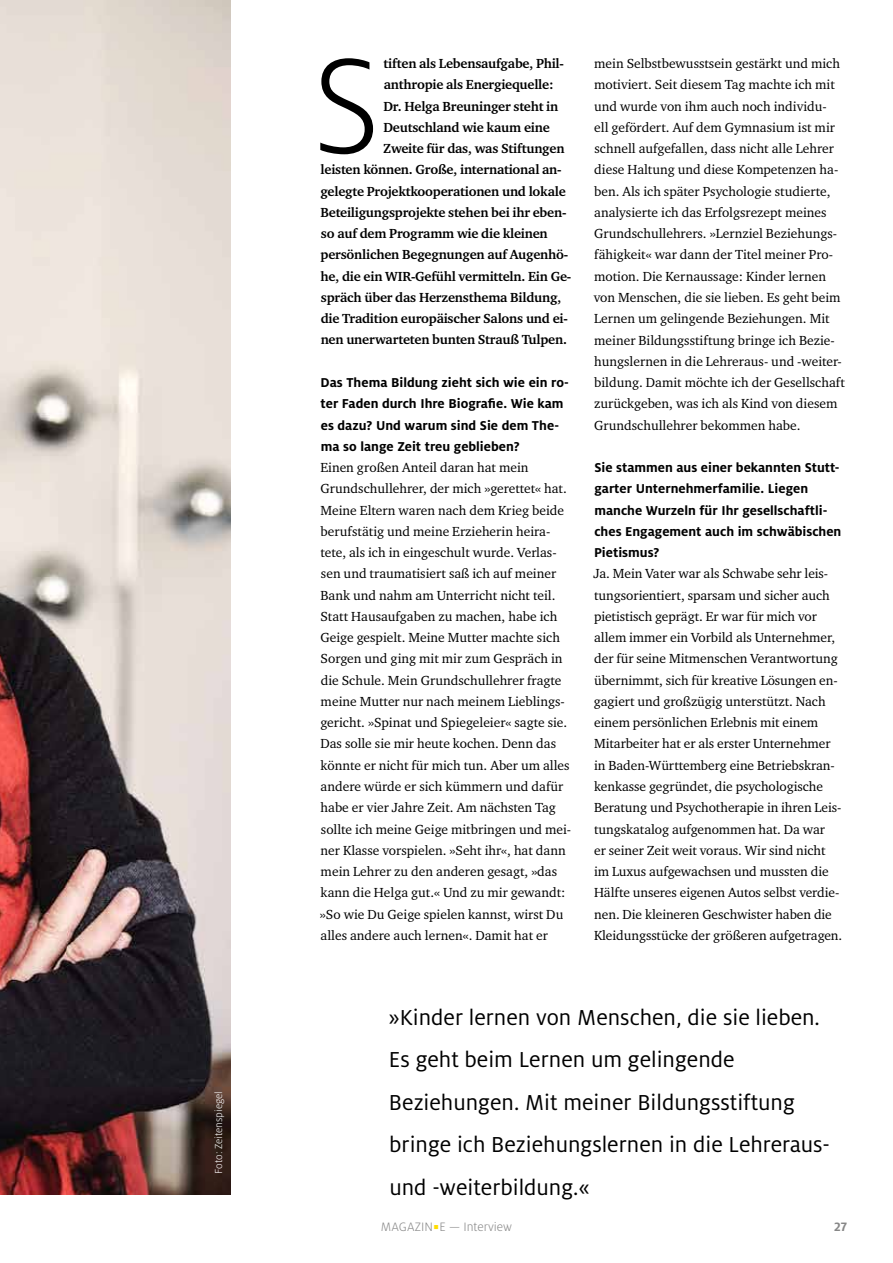
<style>
.page{position:relative;width:893px;height:1263px;background:#fff}
.page>*{position:absolute;margin:0;border:0;box-sizing:border-box;transform-origin:0 0}
.t1{font:300 150.15px "Milo OT";color:#000}
.t2{font:24px/42.6px "Milo OT";color:#000}
.t3{font:700 14.25px/21.3px "Milo OT";color:#000}
.t4{font:13.5px/21.3px "Charter ITC";color:#000}
.t5{font:700 13.5px "Charter ITC";letter-spacing:-.015em;color:#000}
.t6{font:300 13.5px "Milo OT";color:#878787}
.t7{font:700 13.5px "Milo OT";color:#878787}
.t8{font:300 11.25px "Milo OT";color:#fff}
.s1{color:#fd0}
</style>
<div class="page">
<img style="left:0;top:0;width:231px;height:1195px">
<p class="t8" style="left:213px;top:1174px;width:84px;rotate:-90deg">Foto: Zeitenspiegel</p>
<h1 class="t1" style="left:312px;top:25px;width:70px">S</h1>
<p class="t5" style="left:384px;top:55px;width:182px">tiften als Lebensaufgabe, Phil-</p>
<p class="t5" style="left:384px;top:76px;width:171px">anthropie als Energiequelle:</p>
<p class="t5" style="left:383px;top:98px;width:176px">Dr. Helga Breuninger steht in</p>
<p class="t5" style="left:383px;top:119px;width:168px">Deutschland wie kaum eine</p>
<p class="t5" style="left:383px;top:140px;width:183px">Zweite für das, was Stiftungen</p>
<p class="t5" style="left:321px;top:161px;width:243px">leisten können. Große, international an-</p>
<p class="t5" style="left:320px;top:183px;width:247px">gelegte Projektkooperationen und lokale</p>
<p class="t5" style="left:320px;top:204px;width:247px">Beteiligungsprojekte stehen bei ihr eben-</p>
<p class="t5" style="left:321px;top:225px;width:228px">so auf dem Programm wie die kleinen</p>
<p class="t5" style="left:321px;top:246px;width:249px">persönlichen Begegnungen auf Augenhö-</p>
<p class="t5" style="left:321px;top:268px;width:252px">he, die ein WIR-Gefühl vermitteln. Ein Ge-</p>
<p class="t5" style="left:321px;top:289px;width:242px">spräch über das Herzensthema Bildung,</p>
<p class="t5" style="left:321px;top:310px;width:249px">die Tradition europäischer Salons und ei-</p>
<p class="t5" style="left:321px;top:331px;width:248px">nen unerwarteten bunten Strauß Tulpen.</p>
<p class="t3" style="left:321px;top:372px;width:250px">Das Thema Bildung zieht sich wie ein ro&shy;ter Faden durch Ihre Biografie. Wie kam es dazu? Und warum sind Sie dem The&shy;ma so lange Zeit treu geblieben?</p>
<p class="t4" style="left:320px;top:456px;width:253px">Einen großen Anteil daran hat mein Grundschullehrer, der mich »gerettet« hat.<br>Meine Eltern waren nach dem Krieg beide berufstätig und meine Erzieherin heira&shy;tete, als ich in eingeschult wurde. Verlas&shy;sen und traumatisiert saß ich auf meiner Bank und nahm am Unterricht nicht teil.<br>Statt Hausaufgaben zu machen, habe ich Geige gespielt. Meine Mutter machte sich Sorgen und ging mit mir zum Gespräch in die Schule. Mein Grundschullehrer fragte meine Mutter nur nach meinem Lieblings&shy;gericht. »Spinat und Spiegeleier« sagte sie.<br>Das solle sie mir heute kochen. Denn das könnte er nicht für mich tun. Aber um alles andere würde er sich kümmern und dafür habe er vier Jahre Zeit. Am nächsten Tag sollte ich meine Geige mitbringen und mei&shy;ner Klasse vorspielen. »Seht ihr«, hat dann mein Lehrer zu den anderen gesagt, »das kann die Helga gut.« Und zu mir gewandt: »So wie Du Geige spielen kannst, wirst Du alles andere auch lernen«. Damit hat er</p>
<p class="t4" style="left:594px;top:53px;width:253px">mein Selbstbewusstsein gestärkt und mich motiviert. Seit diesem Tag machte ich mit und wurde von ihm auch noch individu-<br>ell gefördert. Auf dem Gymnasium ist mir schnell aufgefallen, dass nicht alle Lehrer diese Haltung und diese Kompetenzen ha&shy;ben. Als ich später Psychologie studierte, analysierte ich das Erfolgsrezept meines Grundschullehrers. »Lernziel Beziehungs&shy;fähigkeit« war dann der Titel meiner Pro&shy;motion. Die Kernaussage: Kinder lernen von Menschen, die sie lieben. Es geht beim Lernen um gelingende Beziehungen. Mit meiner Bildungsstiftung bringe ich Bezie&shy;hungslernen in die Lehreraus- und -weiter&shy;bildung. Damit möchte ich der Gesellschaft zurückgeben, was ich als Kind von diesem Grundschullehrer bekommen habe.</p>
<p class="t3" style="left:594px;top:457px;width:249px">Sie stammen aus einer bekannten Stutt&shy;garter Unternehmerfamilie. Liegen manche Wurzeln für Ihr gesellschaftli&shy;ches Engagement auch im schwäbischen Pietismus?</p>
<p class="t4" style="left:594px;top:563px;width:250px">Ja. Mein Vater war als Schwabe sehr leis&shy;tungsorientiert, sparsam und sicher auch pietistisch geprägt. Er war für mich vor allem immer ein Vorbild als Unternehmer, der für seine Mitmenschen Verantwortung übernimmt, sich für kreative Lösungen en&shy;gagiert und großzügig unterstützt. Nach einem persönlichen Erlebnis mit einem Mitarbeiter hat er als erster Unternehmer in Baden-Württemberg eine Betriebskran&shy;kenkasse gegründet, die psychologische Beratung und Psychotherapie in ihren Leis&shy;tungskatalog aufgenommen hat. Da war<br>er seiner Zeit weit voraus. Wir sind nicht im Luxus aufgewachsen und mussten die Hälfte unseres eigenen Autos selbst verdie&shy;nen. Die kleineren Geschwister haben die Kleidungsstücke der größeren aufgetragen.</p>
<h2 class="t2" style="left:388px;top:996px;width:443px">»Kinder lernen von Menschen, die sie lieben.<br>Es geht beim Lernen um gelingende Beziehungen. Mit meiner Bildungsstiftung bringe ich Beziehungslernen in die Lehreraus&shy;und -weiterbildung.«</h2>
<p class="t6" style="left:381px;top:1219px;width:133px">MAGAZIN<span class="s1">▪</span>E — Interview</p>
<p class="t7" style="left:834px;top:1219px;width:14px">27</p>
</div>
